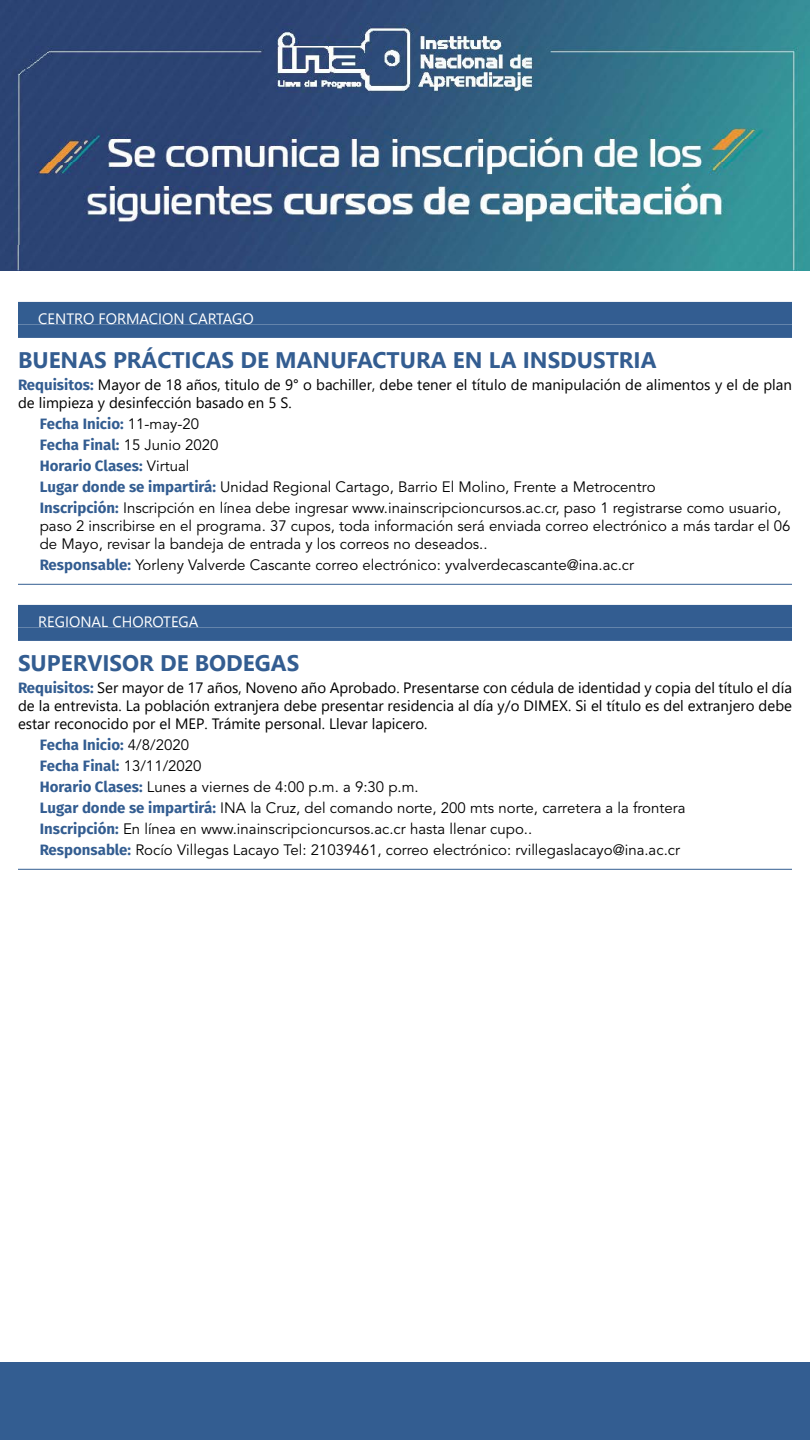
<style>
.page{position:relative;width:810px;height:1440px;background:#fff}
.page>*{position:absolute;margin:0;border:0;box-sizing:border-box;transform-origin:0 0}
.t1{font:700 22.5px "Segoe UI";color:#335d91}
.t2{font:15px/21px "Avenir LT Std";color:#000}
.t3{font:15px/18px "Segoe UI";color:#000}
.t4{font:700 15px/21px "Fira Sans";color:#335d91}
.t5{font:15px "Segoe UI";color:#fff}
.s1{font-family:"Fira Sans";font-weight:700;color:#335d91}
.s2{font-family:"Avenir LT Std";font-weight:400;color:#000}
</style>
<div class="page">
<img style="left:0;top:0;width:810px;height:270px">
<div style="left:0;top:1362px;width:810px;height:78px;background:#335d91"></div>
<div style="left:18px;top:302px;width:774px;height:22px;background:#335d91"></div>
<div style="left:18px;top:324px;width:774px;height:14px;background:#335d91"></div>
<hr style="left:18px;top:584px;width:774px;height:1px;background:#335d91">
<div style="left:18px;top:605px;width:774px;height:22px;background:#335d91"></div>
<div style="left:18px;top:627px;width:774px;height:14px;background:#335d91"></div>
<hr style="left:18px;top:869px;width:774px;height:1px;background:#335d91">
<p class="t5" style="left:38px;top:305px;width:217px">CENTRO FORMACION CARTAGO</p>
<h1 class="t1" style="left:18px;top:339px;width:640px">BUENAS PRÁCTICAS DE MANUFACTURA EN LA INSDUSTRIA</h1>
<p class="t3" style="left:18px;top:374px;width:775px"><span class="s1">Requisitos:</span> Mayor de 18 años, titulo de 9° o bachiller, debe tener el título de manipulación de alimentos y el de plan de limpieza y desinfección basado en 5 S.</p>
<p class="t4" style="left:40px;top:413px;width:180px">Fecha Inicio: <span class="s2">11-may-20<br></span>Fecha Final: <span class="s2">15 Junio 2020<br></span>Horario Clases: <span class="s2">Virtual</span></p>
<p class="t2" style="left:40px;top:476px;width:743px"><span class="s1">Lugar donde se impartirá:</span> Unidad Regional Cartago, Barrio El Molino, Frente a Metrocentro<br><span class="s1">Inscripción:</span> Inscripción en línea debe ingresar www.inainscripcioncursos.ac.cr, paso 1 registrarse como usuario,</p>
<p class="t2" style="left:40px;top:517px;width:752px;line-height:18px">paso 2 inscribirse en el programa. 37 cupos, toda información será enviada correo electrónico a más tardar el 06 de Mayo, revisar la bandeja de entrada y los correos no deseados..</p>
<p class="t2" style="left:40px;top:554px;width:596px"><span class="s1">Responsable:</span> Yorleny Valverde Cascante correo electrónico: yvalverdecascante@ina.ac.cr</p>
<p class="t5" style="left:38px;top:608px;width:162px">REGIONAL CHOROTEGA</p>
<h1 class="t1" style="left:18px;top:642px;width:283px">SUPERVISOR DE BODEGAS</h1>
<p class="t3" style="left:18px;top:677px;width:776px;text-align:justify"><span class="s1">Requisitos:</span> Ser mayor de 17 años, Noveno año Aprobado. Presentarse con cédula de identidad y copia del título el día de la entrevista. La población extranjera debe presentar residencia al día y/o DIMEX. Si el título es del extranjero debe estar reconocido por el MEP. Trámite personal. Llevar lapicero.</p>
<p class="t4" style="left:40px;top:734px;width:163px">Fecha Inicio: <span class="s2">4/8/2020<br></span>Fecha Final: <span class="s2">13/11/2020</span></p>
<p class="t2" style="left:40px;top:776px;width:647px"><span class="s1">Horario Clases:</span> Lunes a viernes de 4:00 p.m. a 9:30 p.m.<br><span class="s1">Lugar donde se impartirá:</span> INA la Cruz, del comando norte, 200 mts norte, carretera a la frontera <span class="s1">Inscripción:</span> En línea en www.inainscripcioncursos.ac.cr hasta llenar cupo..<br><span class="s1">Responsable:</span> Rocío Villegas Lacayo Tel: 21039461, correo electrónico: rvillegaslacayo@ina.ac.cr</p>
</div>
